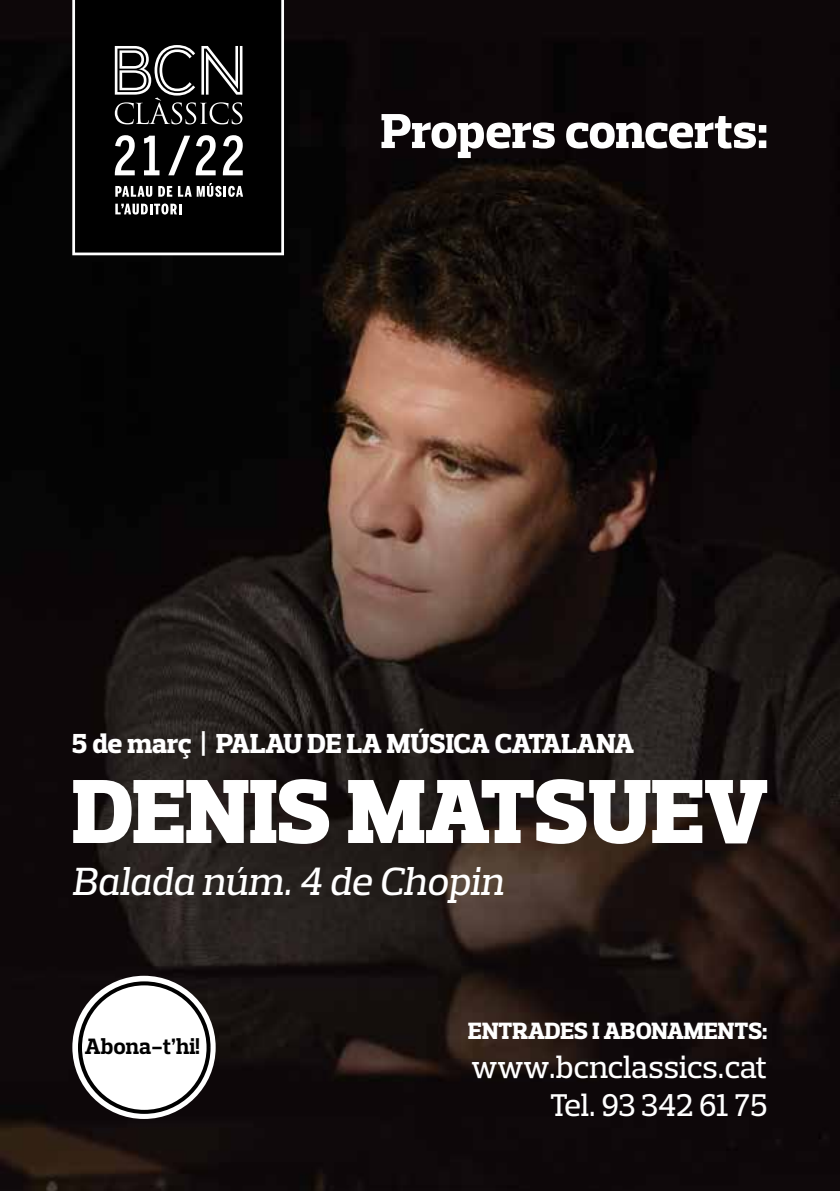
<style>
.page{position:relative;width:840px;height:1191px;background:#fff}
.page>*{position:absolute;margin:0;border:0;box-sizing:border-box;transform-origin:0 0}
.t1{font:900 92.6px "Prelo Slab";color:#fff}
.t2{font:800 50px "Prelo Slab";letter-spacing:-.01em;color:#fff}
.t3{font:italic 500 40px "Prelo Slab";letter-spacing:-.015em;color:#fff}
.t4{font:500 32px/38.4px "Prelo Slab";color:#fff;text-align:right}
.t5{font:800 28px "Prelo Slab";letter-spacing:-.015em;color:#fff}
.t6{font:800 24px "Prelo Slab";color:#fff}
.t7{font:700 22.6px "Prelo Slab";color:#000}
</style>
<div class="page">
<img style="left:0;top:0;width:839px;height:1191px">
<svg style="left:72px;top:0;width:212px;height:255px;fill:#000"></svg>
<svg style="left:115px;top:45px;width:127px;height:79px"></svg>
<svg style="left:115px;top:203px;width:66px;height:11px"></svg>
<svg style="left:115px;top:186px;width:37px;height:11px"></svg>
<svg style="left:158px;top:186px;width:14px;height:11px"></svg>
<svg style="left:178px;top:183px;width:65px;height:14px"></svg>
<svg style="left:115px;top:135px;width:127px;height:40px"></svg>
<svg style="left:72px;top:975px;width:143px;height:144px"></svg>
<div style="left:80px;top:983px;width:128px;height:128px;background:#fff;border-radius:50%"></div>
<div style="left:78px;top:981px;width:132px;height:132px;border:4px solid #000;border-radius:50%"></div>
<h2 class="t2" style="left:380px;top:100px;width:388px">Propers concerts:</h2>
<p class="t5" style="left:72px;top:726px;width:177px">5 de març | PALAU</p>
<p class="t5" style="left:307px;top:726px;width:120px">DE LA MÚSICA</p>
<p class="t5" style="left:494px;top:726px;width:19px">CATALANA</p>
<h1 class="t1" style="left:72px;top:755px;width:697px">DENIS MATSUEV</h1>
<p class="t3" style="left:72px;top:857px;width:432px">Balada núm. 4 de Chopin</p>
<p class="t7" style="left:85px;top:1032px;width:117px">Abona-t’hi!</p>
<p class="t6" style="left:468px;top:1016px;width:76px">ENTRADES</p>
<p class="t6" style="left:592px;top:1016px;width:127px">I ABONAMENTS</p>
<p class="t6" style="left:761px;top:1016px;width:7px">:</p>
<p class="t4" style="left:471px;top:1047px;width:297px">www.bcnclassics.cat<br>Tel. 93 342 61 75</p>
</div>
